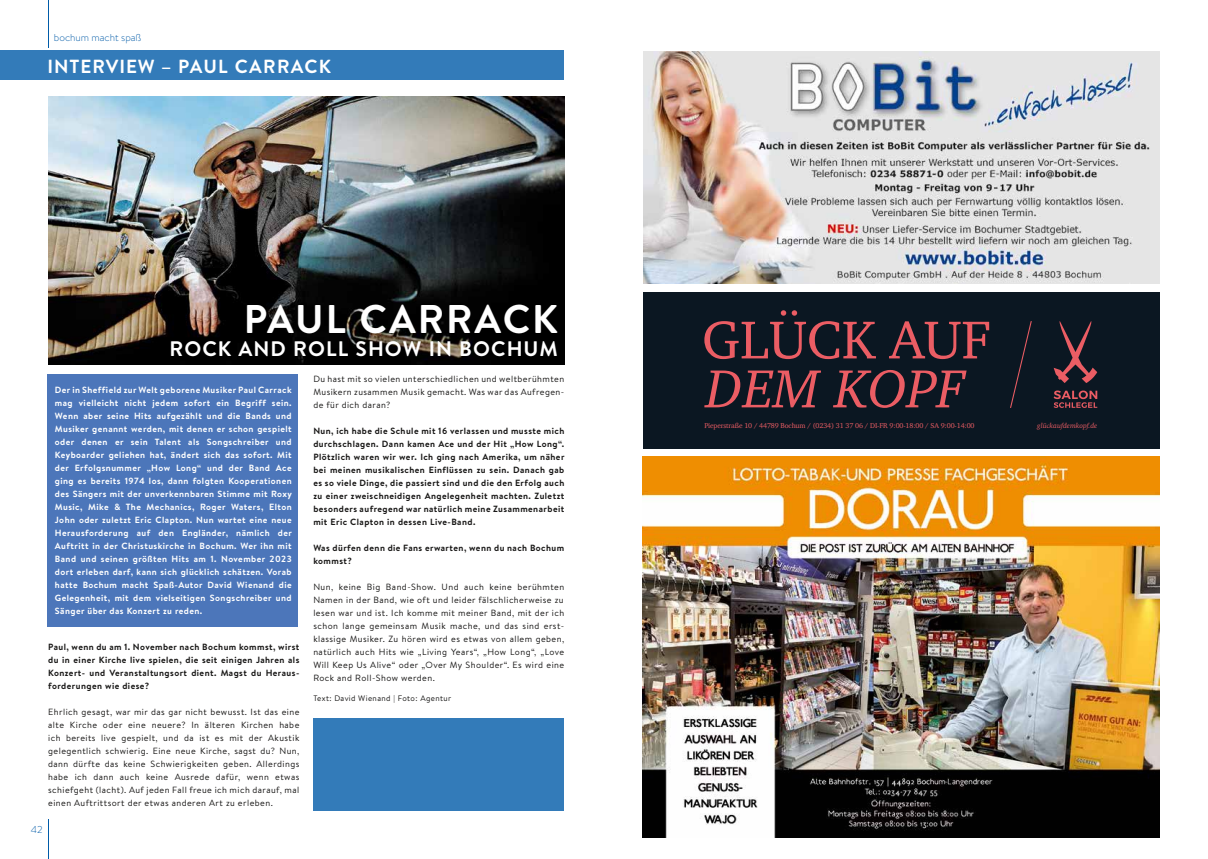
<style>
.page{position:relative;width:1208px;height:859px;background:#fff}
.page>*{position:absolute;margin:0;border:0;box-sizing:border-box;transform-origin:0 0}
.t1{font:700 40px "Brandon Text";letter-spacing:.05em;color:#fff}
.t2{font:700 21px "Brandon Text";letter-spacing:.05em;color:#fff}
.t3{font:700 19px "Brandon Text";letter-spacing:.05em;color:#fff}
.t4{font:300 10px "Brandon Text";color:#005ba8}
.t5{font:9px/13px "Brandon Text";letter-spacing:.05em;color:#181716;text-align:justify}
.t6{font:700 9px/13px "Brandon Text";letter-spacing:.05em;color:#fff;text-align:justify}
.t7{font:700 9px/13px "Brandon Text";letter-spacing:.05em;color:#181716;text-align:justify}
.t8{font:8px "Brandon Text";letter-spacing:.05em;color:#181716}
.t9{font:7.2px "Charter";letter-spacing:-.015em;color:#eb5d64}
.t10{font:italic 7.2px "Charter";color:#eb5d64}
</style>
<div class="page">
<div style="left:47px;top:374px;width:251px;height:253px;background:#4c76ba"></div>
<img style="left:642px;top:456px;width:517px;height:381px">
<div style="left:643px;top:292px;width:516px;height:157px;background:#0b1722"></div>
<svg style="left:1053px;top:390px;width:44px;height:18px"></svg>
<svg style="left:1053px;top:321px;width:44px;height:62px"></svg>
<svg style="left:704px;top:370px;width:262px;height:38px"></svg>
<svg style="left:704px;top:310px;width:285px;height:49px"></svg>
<svg style="left:1010px;top:321px;width:21px;height:87px"></svg>
<img style="left:643px;top:52px;width:516px;height:231px">
<div style="left:0;top:51px;width:564px;height:29px;background:#337bb9"></div>
<div style="left:313px;top:718px;width:251px;height:93px;background:#337bb9"></div>
<img style="left:49px;top:96px;width:515px;height:268px">
<hr style="left:48px;top:0;width:1px;height:48px;background:#005ba8">
<hr style="left:48px;top:819px;width:1px;height:40px;background:#005ba8">
<p class="t4" style="left:54px;top:30px;width:89px">bochum macht spaß</p>
<h3 class="t3" style="left:47px;top:53px;width:285px">INTERVIEW – PAUL CARRACK</h3>
<h1 class="t1" style="left:244px;top:291px;width:315px">PAUL CARRACK</h1>
<h2 class="t2" style="left:169px;top:334px;width:390px">ROCK AND ROLL SHOW IN BOCHUM</h2>
<p class="t6" style="left:55px;top:383px;width:238px">Der in Sheffield zur Welt geborene Musiker Paul Carrack mag vielleicht nicht jedem sofort ein Begriff sein.<br>Wenn aber seine Hits aufgezählt und die Bands und Musiker genannt werden, mit denen er schon gespielt oder denen er sein Talent als Songschreiber und Keyboarder geliehen hat, ändert sich das sofort. Mit der Erfolgsnummer „How Long“ und der Band Ace ging es bereits 1974 los, dann folgten Kooperationen des Sängers mit der unverkennbaren Stimme mit Roxy Music, Mike &amp; The Mechanics, Roger Waters, Elton John oder zuletzt Eric Clapton. Nun wartet eine neue Herausforderung auf den Engländer, nämlich der Auftritt in der Christuskirche in Bochum. Wer ihn mit Band und seinen größten Hits am 1. November 2023 dort erleben darf, kann sich glücklich schätzen. Vorab hatte Bochum macht Spaß-Autor David Wienand die Gelegenheit, mit dem vielseitigen Songschreiber und Sänger über das Konzert zu reden.</p>
<p class="t7" style="left:48px;top:640px;width:253px">Paul, wenn du am 1. November nach Bochum kommst, wirst du in einer Kirche live spielen, die seit einigen Jahren als Konzert- und Veranstaltungsort dient. Magst du Heraus&shy;forderungen wie diese?</p>
<p class="t5" style="left:48px;top:705px;width:253px">Ehrlich gesagt, war mir das gar nicht bewusst. Ist das eine alte Kirche oder eine neuere? In älteren Kirchen habe ich bereits live gespielt, und da ist es mit der Akustik gelegentlich schwierig. Eine neue Kirche, sagst du? Nun, dann dürfte das keine Schwierigkeiten geben. Allerdings habe ich dann auch keine Ausrede dafür, wenn etwas schiefgeht (lacht). Auf jeden Fall freue ich mich darauf, mal einen Auftrittsort der etwas anderen Art zu erleben.</p>
<p class="t4" style="left:31px;top:822px;width:13px">42</p>
<p class="t5" style="left:313px;top:372px;width:252px">Du hast mit so vielen unterschiedlichen und weltberühmten Musikern zusammen Musik gemacht. Was war das Aufregen&shy;de für dich daran?</p>
<p class="t7" style="left:313px;top:424px;width:253px">Nun, ich habe die Schule mit 16 verlassen und musste mich durchschlagen. Dann kamen Ace und der Hit „How Long“.<br>Plötzlich waren wir wer. Ich ging nach Amerika, um näher bei meinen musikalischen Einflüssen zu sein. Danach gab es so viele Dinge, die passiert sind und die den Erfolg auch zu einer zweischneidigen Angelegenheit machten. Zuletzt besonders aufregend war natürlich meine Zusammenarbeit mit Eric Clapton in dessen Live-Band.</p>
<p class="t7" style="left:313px;top:541px;width:252px">Was dürfen denn die Fans erwarten, wenn du nach Bochum kommst?</p>
<p class="t5" style="left:313px;top:580px;width:252px">Nun, keine Big Band-Show. Und auch keine berühmten Namen in der Band, wie oft und leider fälschlicherweise zu lesen war und ist. Ich komme mit meiner Band, mit der ich schon lange gemeinsam Musik mache, und das sind erst&shy;klassige Musiker. Zu hören wird es etwas von allem geben, natürlich auch Hits wie „Living Years“, „How Long“, „Love Will Keep Us Alive“ oder „Over My Shoulder“. Es wird eine Rock and Roll-Show werden.</p>
<p class="t8" style="left:313px;top:693px;width:139px">Text: David Wienand | Foto: Agentur</p>
<p class="t9" style="left:704px;top:420px;width:272px">Pieperstraße 10 / 44789 Bochum / (0234) 31 37 06 / DI-FR 9:00-18:00 / SA 9:00-14:00</p>
<p class="t10" style="left:1037px;top:420px;width:62px">glückaufdemkopf.de</p>
</div>
